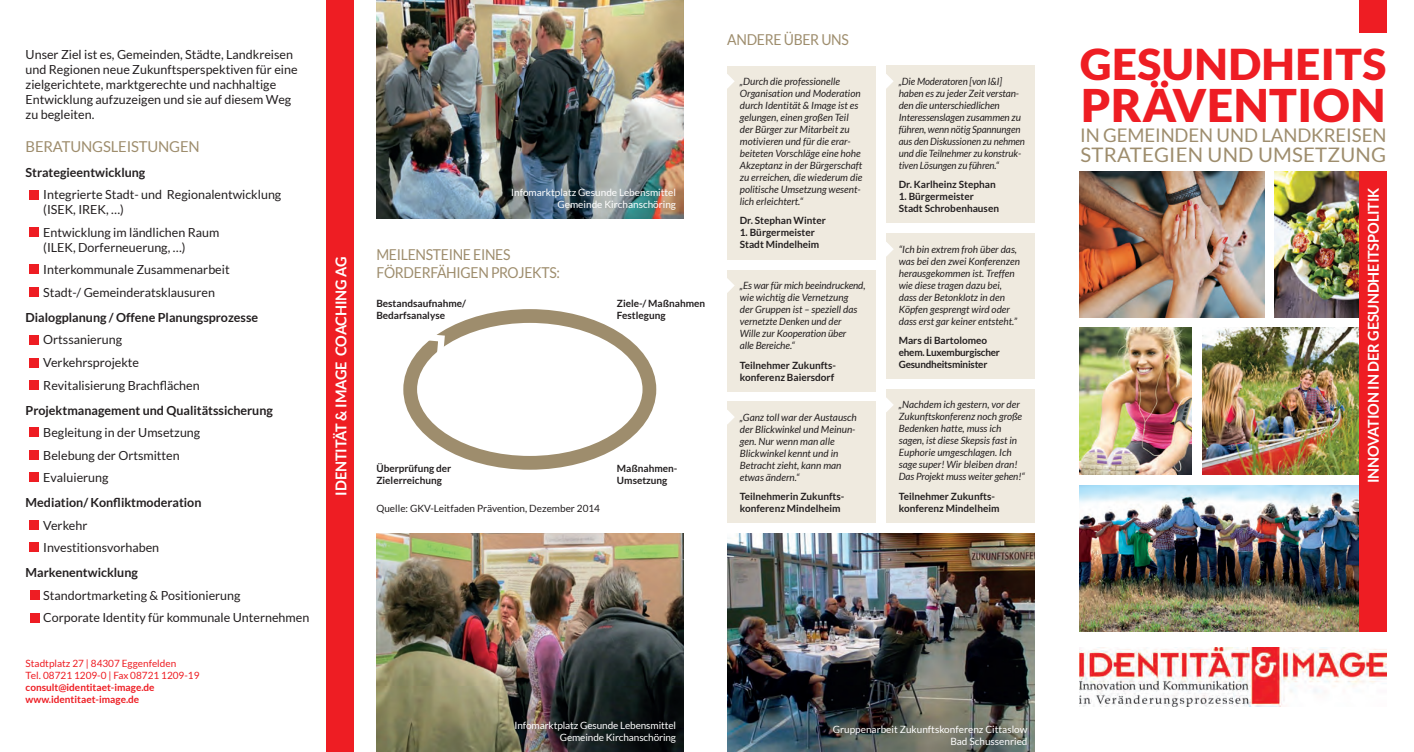
<style>
.page{position:relative;width:1414px;height:752px;background:#fff}
.page>*{position:absolute;margin:0;border:0;box-sizing:border-box;transform-origin:0 0}
.t1{font:900 45px "Lato";letter-spacing:.01em;color:#ee1d23}
.t2{font:900 42.5px "Lato";letter-spacing:.01em;color:#ee1d23;scale:1.04 1}
.t3{font:20px "Lato";letter-spacing:.01em;color:#9e8d6d}
.t4{font:18.75px "Lato";letter-spacing:-.005em;color:#9e8d6d}
.t5{font:700 15px "Lato";letter-spacing:-.01em;color:#fff}
.t6{font:15px/18px "Lato";letter-spacing:-.02em;color:#9e8d6d;scale:.93 1}
.t7{font:15px "Lato";letter-spacing:-.02em;color:#9e8d6d}
.t8{font:12.5px/22.5px "Lato";color:#231f20}
.t9{font:700 12.5px "Lato";color:#231f20}
.t10{font:italic 10px/12px "Lato";color:#231f20}
.t11{font:700 10px/12px "Lato";color:#231f20}
.t12{font:10px/12px "Lato";color:#fff;text-align:right}
.t13{font:10px/12px "Lato";color:#ee1d23}
.t14{font:700 10px/12px "Lato";letter-spacing:-.02em;color:#231f20}
.t15{font:700 10px/12px "Lato";color:#ee1d23}
.t16{font:10px "Lato";color:#231f20}
</style>
<div class="page">
<img style="left:1080px;top:485px;width:279px;height:146px">
<img style="left:1202px;top:327px;width:157px;height:147px">
<img style="left:1080px;top:171px;width:184px;height:146px">
<img style="left:1275px;top:171px;width:84px;height:146px">
<div style="left:30px;top:190px;width:9px;height:10px;background:#ee1d23"></div>
<div style="left:30px;top:227px;width:9px;height:10px;background:#ee1d23"></div>
<div style="left:30px;top:264px;width:9px;height:10px;background:#ee1d23"></div>
<div style="left:30px;top:287px;width:9px;height:9px;background:#ee1d23"></div>
<div style="left:30px;top:335px;width:9px;height:9px;background:#ee1d23"></div>
<div style="left:30px;top:427px;width:9px;height:10px;background:#ee1d23"></div>
<div style="left:30px;top:520px;width:9px;height:9px;background:#ee1d23"></div>
<div style="left:31px;top:590px;width:9px;height:9px;background:#ee1d23"></div>
<div style="left:30px;top:358px;width:9px;height:9px;background:#ee1d23"></div>
<div style="left:30px;top:450px;width:9px;height:9px;background:#ee1d23"></div>
<div style="left:30px;top:542px;width:9px;height:10px;background:#ee1d23"></div>
<div style="left:31px;top:612px;width:9px;height:10px;background:#ee1d23"></div>
<div style="left:30px;top:380px;width:9px;height:9px;background:#ee1d23"></div>
<div style="left:30px;top:472px;width:9px;height:10px;background:#ee1d23"></div>
<div style="left:1359px;top:0;width:27px;height:32px;background:#ee1d23"></div>
<img style="left:727px;top:533px;width:307px;height:218px">
<img style="left:376px;top:533px;width:307px;height:218px">
<div style="left:727px;top:66px;width:148px;height:193px;background:#efeadf"></div>
<svg style="left:727px;top:74px;width:8px;height:15px"></svg>
<div style="left:886px;top:66px;width:148px;height:157px;background:#efeadf"></div>
<svg style="left:886px;top:74px;width:7px;height:15px"></svg>
<div style="left:327px;top:0;width:27px;height:751px;background:#ee1d23"></div>
<div style="left:403px;top:309px;width:253px;height:160px;border:14px solid #9e8d6d;border-radius:50%"></div>
<svg style="left:404px;top:328px;width:44px;height:49px"></svg>
<div style="left:1359px;top:171px;width:27px;height:460px;background:#ee1d23"></div>
<div style="left:886px;top:389px;width:148px;height:133px;background:#efeadf"></div>
<svg style="left:886px;top:398px;width:8px;height:14px"></svg>
<div style="left:886px;top:233px;width:148px;height:145px;background:#efeadf"></div>
<svg style="left:886px;top:242px;width:8px;height:14px"></svg>
<div style="left:727px;top:401px;width:148px;height:121px;background:#efeadf"></div>
<div style="left:727px;top:270px;width:148px;height:121px;background:#efeadf"></div>
<svg style="left:727px;top:278px;width:8px;height:15px"></svg>
<svg style="left:727px;top:410px;width:8px;height:14px"></svg>
<img style="left:1080px;top:647px;width:306px;height:59px">
<img style="left:376px;top:0;width:307px;height:219px">
<img style="left:1080px;top:327px;width:112px;height:147px">
<p class="t8" style="left:26px;top:46px;width:273px;line-height:15px">Unser Ziel ist es, Gemeinden, Städte, Landkreisen und Regionen neue Zukunftsperspektiven für eine zielgerichtete, marktgerechte und nachhaltige Entwicklung aufzuzeigen und sie auf diesem Weg zu begleiten.</p>
<h3 class="t7" style="left:26px;top:138px;width:176px">BERATUNGSLEISTUNGEN</h3>
<p class="t9" style="left:26px;top:165px;width:121px">Strategieentwicklung</p>
<p class="t8" style="left:43px;top:187px;width:240px;line-height:15px">Integrierte Stadt- und Regionalentwicklung (ISEK, IREK, …)</p>
<p class="t8" style="left:43px;top:224px;width:177px;line-height:15px">Entwicklung im ländlichen Raum (ILEK, Dorferneuerung, …)</p>
<p class="t8" style="left:43px;top:258px;width:188px">Interkommunale Zusammenarbeit<br>Stadt-/ Gemeinderatsklausuren</p>
<p class="t9" style="left:26px;top:310px;width:234px">Dialogplanung / Offene Planungsprozesse</p>
<p class="t8" style="left:43px;top:328px;width:158px">Ortssanierung<br>Verkehrsprojekte<br>Revitalisierung Brachflächen</p>
<p class="t9" style="left:26px;top:402px;width:249px">Projektmanagement und Qualitätssicherung</p>
<p class="t8" style="left:43px;top:421px;width:158px">Begleitung in der Umsetzung<br>Belebung der Ortsmitten<br>Evaluierung</p>
<p class="t9" style="left:26px;top:495px;width:177px">Mediation/ Konfliktmoderation</p>
<p class="t8" style="left:43px;top:513px;width:117px">Verkehr<br>Investitionsvorhaben</p>
<p class="t9" style="left:26px;top:565px;width:114px">Markenentwicklung</p>
<p class="t8" style="left:43px;top:583px;width:268px">Standortmarketing &amp; Positionierung<br>Corporate Identity für kommunale Unternehmen</p>
<p class="t13" style="left:26px;top:656px;width:175px">Stadtplatz 27 | 84307 Eggenfelden<br>Tel. 08721 1209-0 | Fax 08721 1209-19</p>
<p class="t15" style="left:26px;top:680px;width:131px">consult@identitaet-image.de www.identitaet-image.de</p>
<p class="t12" style="left:511px;top:186px;width:167px">Infomarktplatz Gesunde Lebensmittel<br>Gemeinde Kirchanschöring</p>
<h3 class="t5" style="left:332px;top:495px;width:240px;rotate:-90deg">IDENTITÄT &amp; IMAGE COACHING AG</h3>
<h3 class="t6" style="left:376px;top:245px;width:199px">MEILENSTEINE EINES<br>FÖRDERFÄHIGEN PROJEKTS:</h3>
<p class="t16" style="left:376px;top:502px;width:225px">Quelle: GKV-Leitfaden Prävention, Dezember 2014</p>
<p class="t11" style="left:376px;top:297px;width:91px">Bestandsaufnahme/<br>Bedarfsanalyse</p>
<p class="t11" style="left:376px;top:462px;width:76px">Überprüfung der<br>Zielerreichung</p>
<p class="t11" style="left:617px;top:297px;width:90px">Ziele-/ Maßnahmen<br>Festlegung</p>
<p class="t11" style="left:617px;top:462px;width:62px">Maßnahmen-<br>Umsetzung</p>
<h3 class="t6" style="left:727px;top:30px;width:132px">ANDERE ÜBER UNS</h3>
<p class="t10" style="left:740px;top:75px;width:124px">„Durch die professionelle<br>Organisation und Moderation durch Identität &amp; Image ist es gelungen, einen großen Teil der Bürger zur Mitarbeit zu motivieren und für die erar&shy;beiteten Vorschläge eine hohe<br>Akzeptanz in der Bürgerschaft zu erreichen, die wiederum die politische Umsetzung wesent&shy;lich erleichtert.“</p>
<p class="t11" style="left:740px;top:214px;width:87px">Dr. Stephan Winter</p>
<p class="t11" style="left:740px;top:226px;width:81px">1. Bürgermeister<br>Stadt Mindelheim</p>
<p class="t10" style="left:740px;top:279px;width:127px">„Es war für mich beeindruckend, wie wichtig die Vernetzung<br>der Gruppen ist – speziell das vernetzte Denken und der<br>Wille zur Kooperation über<br>alle Bereiche.“</p>
<p class="t11" style="left:740px;top:358px;width:98px">Teilnehmer Zukunfts&shy;konferenz Baiersdorf</p>
<p class="t10" style="left:740px;top:411px;width:118px">„Ganz toll war der Austausch der Blickwinkel und Meinun&shy;gen. Nur wenn man alle<br>Blickwinkel kennt und in<br>Betracht zieht, kann man etwas ändern.“</p>
<p class="t11" style="left:740px;top:490px;width:106px">Teilnehmerin Zukunfts&shy;konferenz Mindelheim</p>
<p class="t10" style="left:899px;top:75px;width:128px">„Die Moderatoren [von I&amp;I] haben es zu jeder Zeit verstan&shy;den die unterschiedlichen<br>Interessenslagen zusammen zu führen, wenn nötig Spannungen aus den Diskussionen zu nehmen und die Teilnehmer zu konstruk&shy;tiven Lösungen zu führen.“</p>
<p class="t11" style="left:899px;top:178px;width:98px">Dr. Karlheinz Stephan</p>
<p class="t11" style="left:899px;top:190px;width:102px">1. Bürgermeister<br>Stadt Schrobenhausen</p>
<p class="t10" style="left:899px;top:243px;width:123px">“Ich bin extrem froh über das, was bei den zwei Konferenzen herausgekommen ist. Treffen wie diese tragen dazu bei, dass der Betonklotz in den<br>Köpfen gesprengt wird oder dass erst gar keiner entsteht.”</p>
<p class="t14" style="left:899px;top:334px;width:103px">Mars di Bartolomeo ehem. Luxemburgischer<br>Gesundheitsminister</p>
<p class="t10" style="left:899px;top:399px;width:127px">„Nachdem ich gestern, vor der<br>Zukunftskonferenz noch große<br>Bedenken hatte, muss ich sagen, ist diese Skepsis fast in<br>Euphorie umgeschlagen. Ich sage super! Wir bleiben dran!<br>Das Projekt muss weiter gehen!“</p>
<p class="t11" style="left:899px;top:490px;width:102px">Teilnehmer Zukunfts&shy;konferenz Mindelheim</p>
<p class="t12" style="left:514px;top:719px;width:163px">Infomarktplatz Gesunde Lebensmittel<br>Gemeinde Kirchanschöring</p>
<p class="t12" style="left:833px;top:722px;width:196px">Gruppenarbeit Zukunftskonferenz Cittaslow<br>Bad Schussenried</p>
<h2 class="t2" style="left:1080px;top:39px;width:296px">GESUNDHEITS</h2>
<h1 class="t1" style="left:1081px;top:79px;width:306px">PRÄVENTION</h1>
<h3 class="t4" style="left:1080px;top:125px;width:308px">IN GEMEINDEN UND LANDKREISEN</h3>
<h3 class="t3" style="left:1080px;top:144px;width:307px">STRATEGIEN UND UMSETZUNG</h3>
<h3 class="t5" style="left:1364px;top:483px;width:297px;rotate:-90deg">INNOVATION IN DER GESUNDHEITSPOLITIK</h3>
</div>
